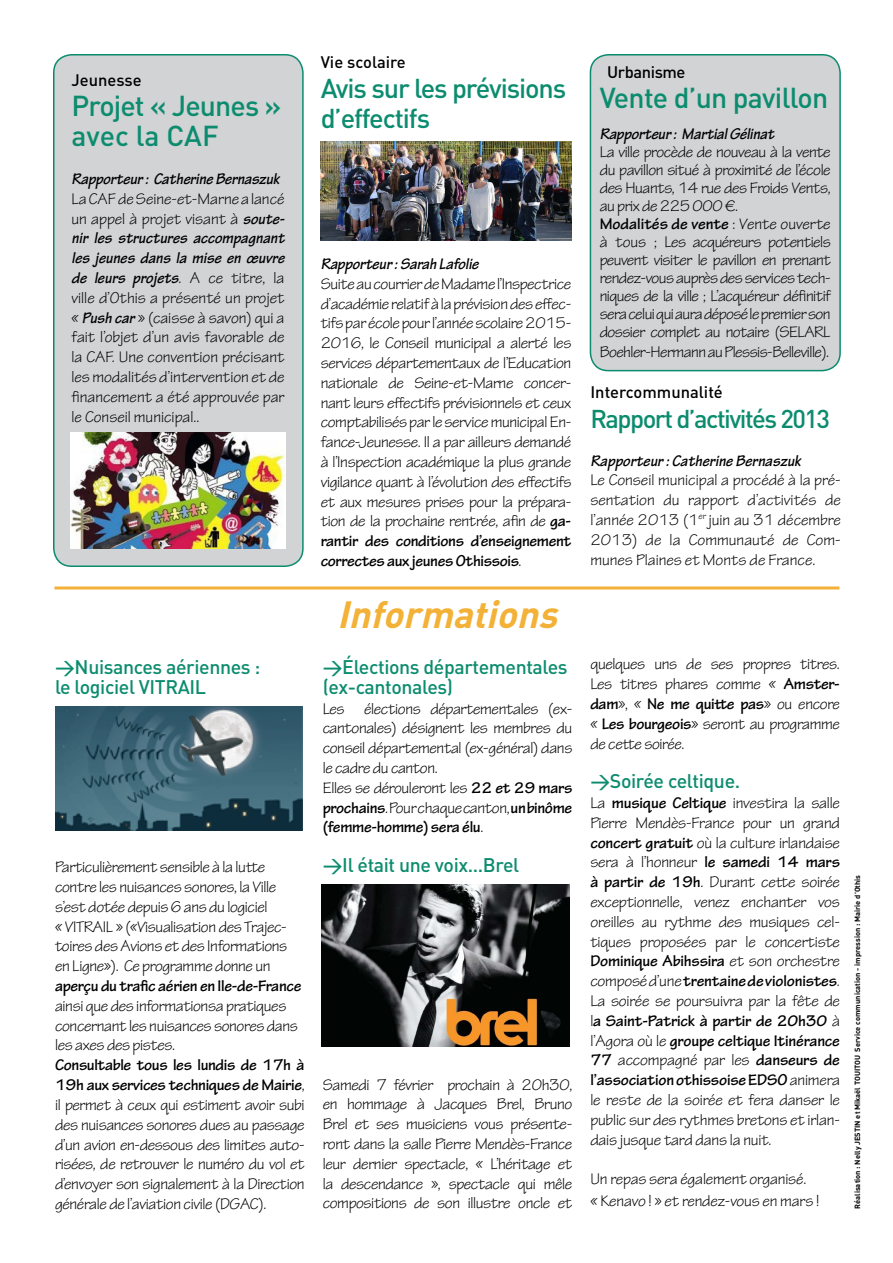
<style>
.page{position:relative;width:893px;height:1263px;background:#fff}
.page>*{position:absolute;margin:0;border:0;box-sizing:border-box;transform-origin:0 0}
.t1{font:italic 37.5px "DIN Bold Alternate";color:#f3b237}
.t2{font:500 28.5px/30px "DIN";letter-spacing:-.025em;color:#0c8c6f}
.t3{font:500 27px/30px "DIN";letter-spacing:-.04em;color:#0c8c6f}
.t4{font:500 25.5px "DIN";letter-spacing:-.06em;color:#0c8c6f}
.t5{font:500 19.5px/19.8px "DIN";letter-spacing:-.02em;color:#0c8c6f}
.t6{font:16.5px/19.8px "Tekton Pro";letter-spacing:-.02em;color:#000;text-align:justify}
.t7{font:italic 700 16.5px "Tekton Pro";letter-spacing:-.01em;color:#000}
.t8{font:700 16.5px "Tekton Pro";letter-spacing:-.02em;color:#000}
.t9{font:500 16.5px "DIN";color:#000}
.t10{font:500 16.5px "DIN";letter-spacing:-.025em;color:#000}
.t11{font:7.5px "DIN Bold Alternate";color:#000}
.s1{font-weight:700;font-style:italic}
.s2{font-weight:700}
</style>
<div class="page">
<hr style="left:54px;top:586px;width:785px;height:3px;background:#f3b237">
<div style="left:54px;top:55px;width:249px;height:511px;background:#d1d3d4;border-radius:18px"></div>
<div style="left:53px;top:54px;width:251px;height:513px;border:2px solid #0b8c6e;border-radius:18px"></div>
<img style="left:321px;top:141px;width:250px;height:100px">
<img style="left:322px;top:884px;width:247px;height:162px">
<img style="left:55px;top:707px;width:248px;height:123px">
<img style="left:71px;top:432px;width:214px;height:116px">
<div style="left:590px;top:55px;width:250px;height:316px;background:#d1d3d4;border-radius:18px"></div>
<div style="left:590px;top:54px;width:251px;height:317px;border:2px solid #0b8c6e;border-radius:18px"></div>
<p class="t9" style="left:72px;top:70px;width:72px">Jeunesse</p>
<h2 class="t2" style="left:72px;top:90px;width:211px">Projet « Jeunes » avec la CAF</h2>
<p class="t7" style="left:72px;top:169px;width:210px">Rapporteur : Catherine Bernaszuk</p>
<p class="t6" style="left:72px;top:189px;width:215px">La CAF de Seine-et-Marne a lancé un appel à projet visant à <span class="s1">soute&shy;nir les structures accompagnant les jeunes dans la mise en œuvre de leurs projets</span>. A ce titre, la ville d’Othis a présenté un projet « <span class="s1">Push car</span> » (caisse à savon) qui a fait l’objet d’un avis favorable de la CAF. Une convention précisant les modalités d’intervention et de financement a été approuvée par le Conseil municipal..</p>
<p class="t5" style="left:55px;top:657px;width:207px">&gt;Nuisances aériennes : le logiciel VITRAIL</p>
<p class="t6" style="left:55px;top:858px;width:234px;text-align:left">Particulièrement sensible à la lutte contre les nuisances sonores, la Ville s’est dotée depuis 6 ans du logiciel<br>« VITRAIL » («Visualisation des Trajec&shy;toires des Avions et des Informations en Ligne»). Ce programme donne un</p>
<p class="t8" style="left:55px;top:976px;width:248px">aperçu du trafic aérien en Ile-de-France</p>
<p class="t6" style="left:55px;top:996px;width:244px;text-align:left">ainsi que des informationsa pratiques concernant les nuisances sonores dans les axes des pistes.</p>
<p class="t6" style="left:55px;top:1056px;width:251px"><span class="s2">Consultable tous les lundis de 17h à 19h aux services techniques de Mairie</span>, il permet à ceux qui estiment avoir subi des nuisances sonores dues au passage d’un avion en-dessous des limites auto&shy;risées, de retrouver le numéro du vol et d’envoyer son signalement à la Direction générale de l’aviation civile (DGAC).</p>
<p class="t9" style="left:321px;top:51px;width:87px">Vie scolaire</p>
<h3 class="t3" style="left:321px;top:72px;width:247px">Avis sur les prévisions d’effectifs</h3>
<p class="t7" style="left:321px;top:254px;width:159px">Rapporteur : Sarah Lafolie</p>
<p class="t6" style="left:321px;top:274px;width:252px">Suite au courrier de Madame l’Inspectrice d’académie relatif à la prévision des effec&shy;tifs par école pour l’année scolaire 2015- 2016, le Conseil municipal a alerté les services départementaux de l’Education nationale de Seine-et-Marne concer&shy;nant leurs effectifs prévisionnels et ceux comptabilisés par le service municipal En&shy;fance-Jeunesse. Il a par ailleurs demandé à l’Inspection académique la plus grande vigilance quant à l’évolution des effectifs et aux mesures prises pour la prépara&shy;tion de la prochaine rentrée, afin de <span class="s2">ga&shy;rantir des conditions d’enseignement correctes aux jeunes Othissois</span>.</p>
<h1 class="t1" style="left:337px;top:590px;width:232px">Informations</h1>
<p class="t5" style="left:323px;top:657px;width:246px">&gt;Élections départementales (ex-cantonales)</p>
<p class="t6" style="left:323px;top:699px;width:251px;text-align:left">Les élections départementales (ex&shy;cantonales) désignent les membres du conseil départemental (ex-général) dans le cadre du canton.<br>Elles se dérouleront les <span class="s2">22 et 29 mars prochains</span>. Pour chaque canton, <span class="s2">un binôme (femme-homme) sera élu</span>.</p>
<p class="t5" style="left:323px;top:854px;width:198px">&gt;Il était une voix...Brel</p>
<p class="t6" style="left:323px;top:1075px;width:251px">Samedi 7 février prochain à 20h30, en hommage à Jacques Brel, Bruno Brel et ses musiciens vous présente&shy;ront dans la salle Pierre Mendès-France leur dernier spectacle, « L’héritage et la descendance », spectacle qui mêle compositions de son illustre oncle et</p>
<p class="t10" style="left:607px;top:61px;width:80px">Urbanisme</p>
<h2 class="t2" style="left:600px;top:81px;width:230px">Vente d’un pavillon</h2>
<p class="t7" style="left:600px;top:124px;width:176px">Rapporteur : Martial Gélinat</p>
<p class="t6" style="left:600px;top:143px;width:233px;line-height:18px;text-align:left">La ville procède de nouveau à la vente du pavillon situé à proximité de l’école des Huants, 14 rue des Froids Vents, au prix de 225 000 €.<br><span class="s2">Modalités de vente</span> : Vente ouverte à tous ; Les acquéreurs potentiels peuvent visiter le pavillon en prenant rendez-vous auprès des services tech&shy;niques de la ville ; L’acquéreur définitif sera celui qui aura déposé le premier son dossier complet au notaire (SELARL</p>
<p class="t6" style="left:600px;top:342px;width:231px">Boehler-Hermann au Plessis-Belleville).</p>
<p class="t9" style="left:590px;top:381px;width:134px">Intercommunalité</p>
<h3 class="t4" style="left:590px;top:402px;width:241px">Rapport d’activités 2013</h3>
<p class="t7" style="left:590px;top:451px;width:212px">Rapporteur : Catherine Bernaszuk</p>
<p class="t6" style="left:590px;top:471px;width:252px">Le Conseil municipal a procédé à la pré&shy;sentation du rapport d’activités de l’année 2013 (1<sup>er</sup> juin au 31 décembre 2013) de la Communauté de Com&shy;munes Plaines et Monts de France.</p>
<p class="t6" style="left:590px;top:655px;width:251px">quelques uns de ses propres titres.<br>Les titres phares comme « <span class="s2">Amster&shy;dam</span>», « <span class="s2">Ne me quitte pas</span>» ou encore « <span class="s2">Les bourgeois</span>» seront au programme de cette soirée.</p>
<p class="t5" style="left:590px;top:771px;width:151px">&gt;Soirée celtique.</p>
<p class="t6" style="left:590px;top:793px;width:251px">La <span class="s2">musique Celtique</span> investira la salle Pierre Mendès-France pour un grand <span class="s2">concert gratuit</span> où la culture irlandaise sera à l’honneur <span class="s2">le samedi 14 mars à partir de 19h</span>. Durant cette soirée exceptionnelle, venez enchanter vos oreilles au rythme des musiques cel&shy;tiques proposées par le concertiste <span class="s2">Dominique Abihssira</span> et son orchestre composé d’une <span class="s2">trentaine de violonistes</span>.<br>La soirée se poursuivra par la fête de l<span class="s2">a Saint-Patrick à partir de 20h30</span> à l’Agora où le <span class="s2">groupe celtique Itinérance 77</span> accompagné par les <span class="s2">danseurs de l’association othissoise EDSO</span> animera le reste de la soirée et fera danser le public sur des rythmes bretons et irlan&shy;dais jusque tard dans la nuit.</p>
<p class="t6" style="left:590px;top:1169px;width:231px;line-height:21.6px">Un repas sera également organisé.<br>« Kenavo ! » et rendez-vous en mars !</p>
<p class="t11" style="left:852px;top:1209px;width:335px;rotate:-90deg">Réalisation : Nelly JESTIN et Mikaël TOUITOU Service communication - impression : Mairie d’Othis</p>
</div>
